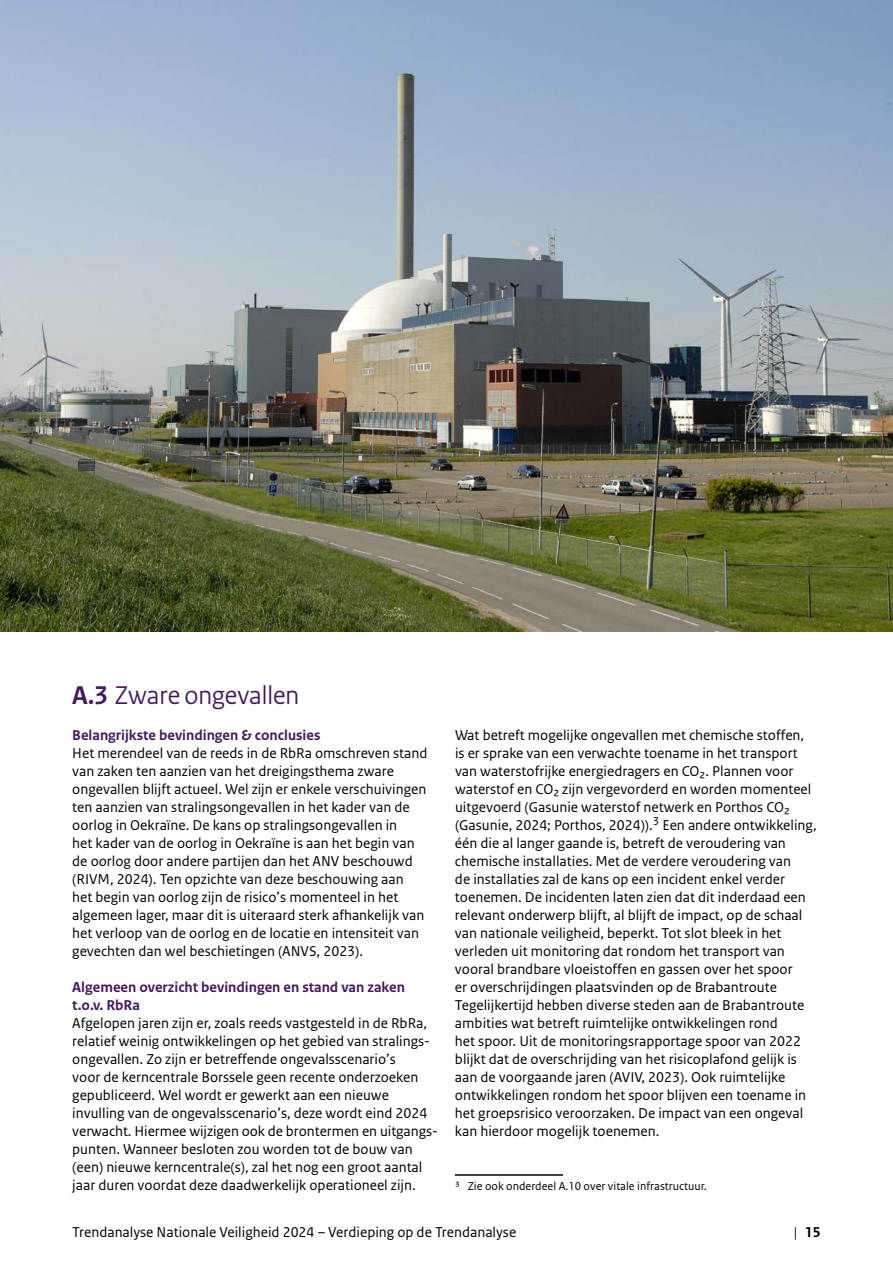
<style>
.page{position:relative;width:893px;height:1263px;background:#fff}
.page>*{position:absolute;margin:0;border:0;box-sizing:border-box;transform-origin:0 0}
.t1{font:27px "Rijksoverheid Sans Heading";color:#44195e}
.t2{font:15px/18px "Rijksoverheid Sans Text";color:#000}
.t3{font:700 15px/18px "Rijksoverheid Sans Text";color:#44195e}
.t4{font:700 15px "Rijksoverheid Sans Text";color:#000}
.t5{font:12px "Rijksoverheid Sans Text";color:#000}
.s1{font-weight:700}
.s2{font-weight:400}
</style>
<div class="page">
<hr style="left:455px;top:1174px;width:108px;height:2px;background:#000">
<img style="left:0;top:0;width:893px;height:631px">
<h1 class="t1" style="left:72px;top:679px;width:229px"><span class="s1">A.3</span> Zware ongevallen</h1>
<p class="t3" style="left:72px;top:726px;width:250px">Belangrijkste bevindingen &amp; conclusies</p>
<p class="t2" style="left:72px;top:744px;width:357px">Het merendeel van de reeds in de RbRa omschreven stand van zaken ten aanzien van het dreigingsthema zware ongevallen blijft actueel. Wel zijn er enkele verschuivingen ten aanzien van stralingsongevallen in het kader van de oorlog in Oekraïne. De kans op stralingsongevallen in<br>het kader van de oorlog in Oekraïne is aan het begin van de oorlog door andere partijen dan het ANV beschouwd (RIVM, 2024). Ten opzichte van deze beschouwing aan het begin van oorlog zijn de risico’s momenteel in het algemeen lager, maar dit is uiteraard sterk afhankelijk van het verloop van de oorlog en de locatie en intensiteit van gevechten dan wel beschietingen (ANVS, 2023).</p>
<p class="t3" style="left:72px;top:978px;width:334px">Algemeen overzicht bevindingen en stand van zaken t.o.v. RbRa</p>
<p class="t2" style="left:72px;top:1014px;width:365px">Afgelopen jaren zijn er, zoals reeds vastgesteld in de RbRa, relatief weinig ontwikkelingen op het gebied van stralings&shy;ongevallen. Zo zijn er betreffende ongevalsscenario’s<br>voor de kerncentrale Borssele geen recente onderzoeken gepubliceerd. Wel wordt er gewerkt aan een nieuwe invulling van de ongevalsscenario’s, deze wordt eind 2024 verwacht. Hiermee wijzigen ook de brontermen en uitgangs&shy;punten. Wanneer besloten zou worden tot de bouw van (een) nieuwe kerncentrale(s), zal het nog een groot aantal jaar duren voordat deze daadwerkelijk operationeel zijn.</p>
<p class="t2" style="left:455px;top:726px;width:363px">Wat betreft mogelijke ongevallen met chemische stoffen, is er sprake van een verwachte toename in het transport van waterstofrijke energiedragers en CO₂. Plannen voor waterstof en CO₂ zijn vergevorderd en worden momenteel uitgevoerd (Gasunie waterstof netwerk en Porthos CO₂ (Gasunie, 2024; Porthos, 2024)).<sup>3</sup> Een andere ontwikkeling, één die al langer gaande is, betreft de veroudering van chemische installaties. Met de verdere veroudering van<br>de installaties zal de kans op een incident enkel verder toenemen. De incidenten laten zien dat dit inderdaad een relevant onderwerp blijft, al blijft de impact, op de schaal van nationale veiligheid, beperkt. Tot slot bleek in het verleden uit monitoring dat rondom het transport van vooral brandbare vloeistoffen en gassen over het spoor<br>er overschrijdingen plaatsvinden op de Brabantroute Tegelijkertijd hebben diverse steden aan de Brabantroute ambities wat betreft ruimtelijke ontwikkelingen rond<br>het spoor. Uit de monitoringsrapportage spoor van 2022 blijkt dat de overschrijding van het risicoplafond gelijk is aan de voorgaande jaren (AVIV, 2023). Ook ruimtelijke ontwikkelingen rondom het spoor blijven een toename in het groepsrisico veroorzaken. De impact van een ongeval kan hierdoor mogelijk toenemen.</p>
<p class="t5" style="left:455px;top:1179px;width:253px">3 Zie ook onderdeel A.10 over vitale infrastructuur.</p>
<p class="t2" style="left:72px;top:1223px;width:445px">Trendanalyse Nationale Veiligheid 2024 – Verdieping op de Trendanalyse</p>
<p class="t4" style="left:794px;top:1223px;width:28px"><span class="s2">|</span> 15</p>
</div>
